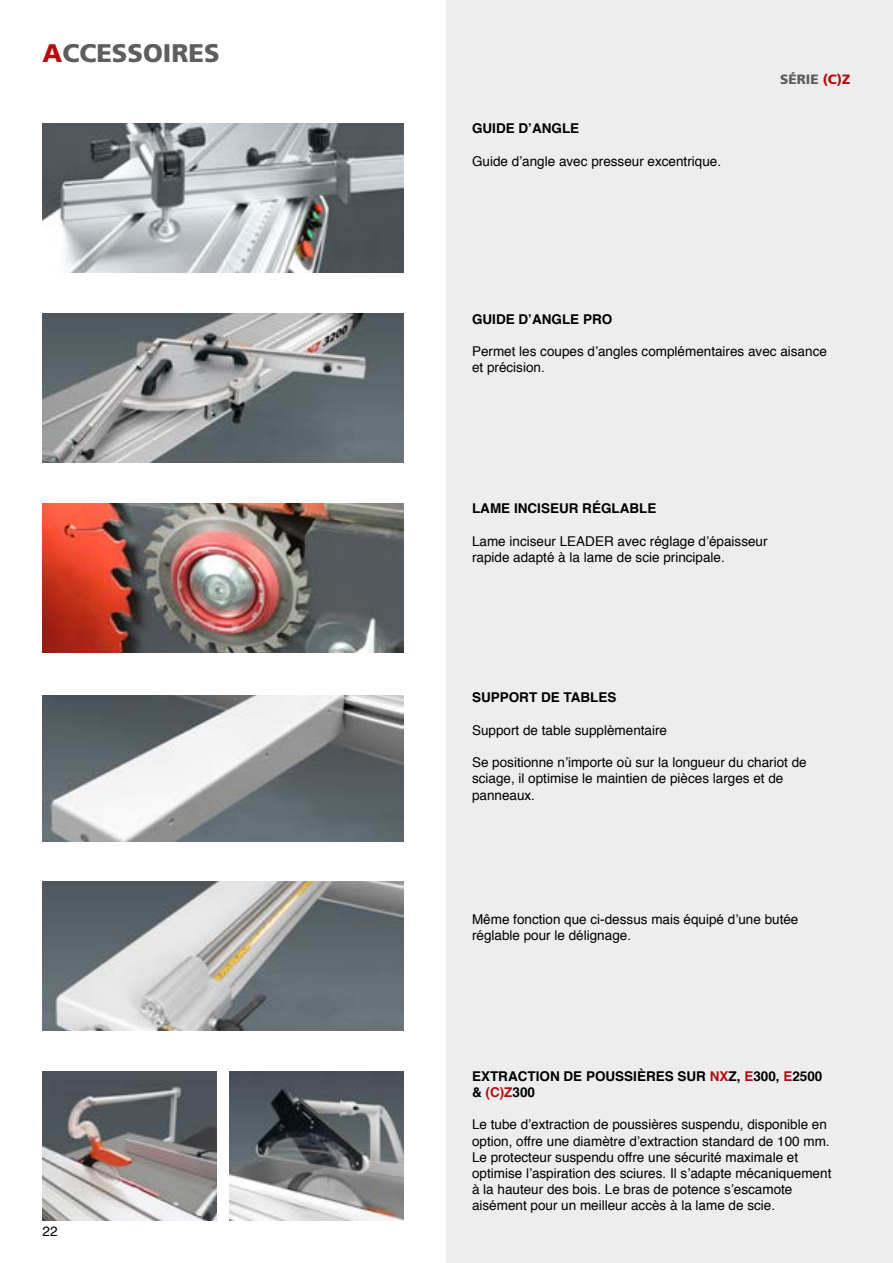
<style>
.page{position:relative;width:893px;height:1263px;background:#fff}
.page>*{position:absolute;margin:0;border:0;box-sizing:border-box;transform-origin:0 0}
.t1{font:900 25.5px "Frutiger LT Std";color:#5f5e5e}
.t2{font:13.5px/16.2px "Helvetica";color:#000}
.t3{font:700 13.5px/16.2px "Helvetica";color:#000}
.t4{font:900 13.5px "Frutiger LT Std";color:#5f5e5e}
.s1{color:#b20e10}
</style>
<div class="page">
<div style="left:446px;top:0;width:447px;height:1263px;background:#ededed"></div>
<img style="left:43px;top:123px;width:361px;height:149px">
<img style="left:43px;top:314px;width:361px;height:148px">
<img style="left:43px;top:503px;width:361px;height:149px">
<img style="left:43px;top:695px;width:361px;height:146px">
<img style="left:43px;top:882px;width:361px;height:149px">
<img style="left:43px;top:1071px;width:174px;height:149px">
<img style="left:230px;top:1071px;width:174px;height:149px">
<h1 class="t1" style="left:43px;top:37px;width:179px"><span class="s1">A</span>CCESSOIRES</h1>
<p class="t2" style="left:43px;top:1223px;width:17px">22</p>
<p class="t3" style="left:472px;top:121px;width:109px">GUIDE D’ANGLE</p>
<p class="t2" style="left:472px;top:153px;width:251px">Guide d’angle avec presseur excentrique.</p>
<p class="t4" style="left:780px;top:71px;width:72px">SÉRIE <span class="s1">(C)Z</span></p>
<p class="t3" style="left:472px;top:311px;width:142px">GUIDE D’ANGLE PRO</p>
<p class="t2" style="left:472px;top:344px;width:356px">Permet les coupes d’angles complémentaires avec aisance et précision.</p>
<p class="t3" style="left:472px;top:500px;width:186px">LAME INCISEUR RÉGLABLE</p>
<p class="t2" style="left:472px;top:533px;width:297px">Lame inciseur LEADER avec réglage d’épaisseur rapide adapté à la lame de scie principale.</p>
<p class="t3" style="left:472px;top:690px;width:146px">SUPPORT DE TABLES</p>
<p class="t2" style="left:472px;top:722px;width:197px">Support de table supplèmentaire</p>
<p class="t2" style="left:472px;top:755px;width:336px">Se positionne n’importe où sur la longueur du chariot de sciage, il optimise le maintien de pièces larges et de panneaux.</p>
<p class="t2" style="left:472px;top:912px;width:328px">Même fonction que ci-dessus mais équipé d’une butée réglable pour le délignage.</p>
<p class="t3" style="left:472px;top:1068px;width:352px">EXTRACTION DE POUSSIÈRES SUR <span class="s1">NX</span>Z, <span class="s1">E</span>300, <span class="s1">E</span>2500 &amp; <span class="s1">(C)Z</span>300</p>
<p class="t2" style="left:472px;top:1117px;width:361px">Le tube d’extraction de poussières suspendu, disponible en option, offre une diamètre d’extraction standard de 100 mm.<br>Le protecteur suspendu offre une sécurité maximale et optimise l’aspiration des sciures. Il s’adapte mécaniquement à la hauteur des bois. Le bras de potence s’escamote aisément pour un meilleur accès à la lame de scie.</p>
</div>
